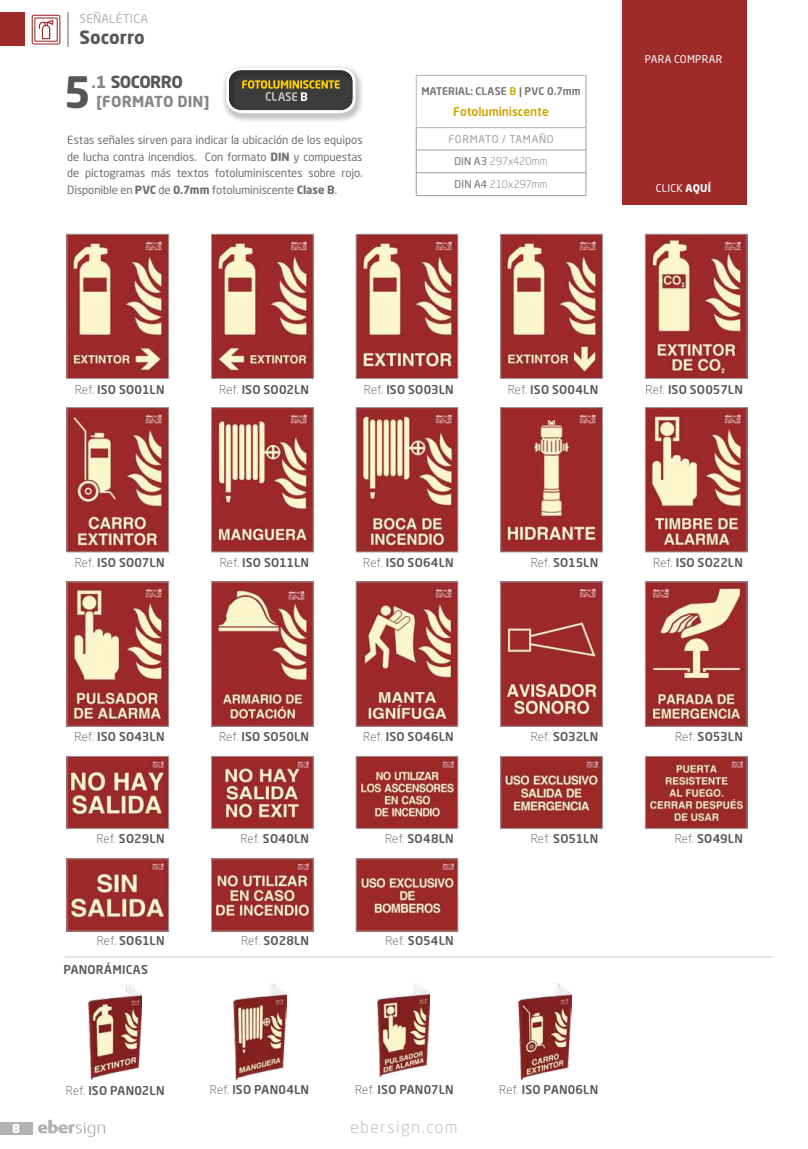
<style>
.page{position:relative;width:808px;height:1149px;background:#fff}
.page>*{position:absolute;margin:0;border:0;box-sizing:border-box;transform-origin:0 0}
.t1{font:700 42.75px "Neo Sans Std";color:#575756}
.t2{font:700 18px "Neo Sans Std";color:#575756}
.t3{font:300 16.5px "Neo Sans Std";letter-spacing:.095em;color:#b3b2b2}
.t4{font:700 16.5px "Neo Sans Std";letter-spacing:-.035em;color:#575756}
.t5{font:700 15px "Neo Sans Std";letter-spacing:.01em;color:#878787}
.t6{font:900 12.15px "Neo Sans Std";color:#fff}
.t7{font:500 12px "Neo Sans Std";letter-spacing:.02em;color:#575756}
.t8{font:500 12px "Neo Sans Std";letter-spacing:-.005em;color:#cda500}
.t9{font:12px "Neo Sans Std";letter-spacing:.02em;color:#b3b2b2}
.t10{font:11.25px/16.5px "Neo Sans Std";letter-spacing:-.005em;color:#706f6f;text-align:justify}
.t11{font:300 10.5px/22.6px "Neo Sans Std";letter-spacing:.01em;color:#706f6f;text-align:center}
.t12{font:10.5px "Neo Sans Std";letter-spacing:.025em;color:#fff}
.t13{font:500 10.5px "Neo Sans Std";letter-spacing:.01em;color:#706f6f}
.s1{color:#878787}
.s2{font-weight:700}
.s3{color:#cda500}
.s4{font-weight:400;color:#9d9d9c}
.s5{font-weight:400}
.s6{font-weight:300}
</style>
<div class="page">
<img style="left:69px;top:236px;width:98px;height:140px">
<div style="left:67px;top:234px;width:102px;height:144px;border:1px solid #9d9d9c"></div>
<img style="left:213px;top:236px;width:98px;height:140px">
<div style="left:211px;top:234px;width:102px;height:144px;border:1px solid #9d9d9c"></div>
<img style="left:358px;top:236px;width:98px;height:140px">
<div style="left:356px;top:234px;width:102px;height:144px;border:1px solid #9d9d9c"></div>
<img style="left:502px;top:236px;width:99px;height:140px">
<div style="left:500px;top:234px;width:103px;height:144px;border:1px solid #9d9d9c"></div>
<img style="left:647px;top:236px;width:98px;height:140px">
<div style="left:645px;top:234px;width:102px;height:144px;border:1px solid #9d9d9c"></div>
<img style="left:502px;top:409px;width:99px;height:141px">
<div style="left:500px;top:407px;width:103px;height:145px;border:1px solid #9d9d9c"></div>
<img style="left:213px;top:409px;width:98px;height:141px">
<div style="left:211px;top:407px;width:102px;height:145px;border:1px solid #9d9d9c"></div>
<img style="left:69px;top:409px;width:98px;height:141px">
<div style="left:67px;top:407px;width:102px;height:145px;border:1px solid #9d9d9c"></div>
<img style="left:358px;top:409px;width:98px;height:141px">
<div style="left:356px;top:407px;width:102px;height:145px;border:1px solid #9d9d9c"></div>
<img style="left:69px;top:758px;width:98px;height:68px">
<div style="left:67px;top:756px;width:102px;height:72px;border:1px solid #9d9d9c"></div>
<img style="left:69px;top:860px;width:98px;height:68px">
<div style="left:67px;top:858px;width:102px;height:72px;border:1px solid #9d9d9c"></div>
<img style="left:213px;top:758px;width:98px;height:68px">
<div style="left:211px;top:756px;width:102px;height:72px;border:1px solid #9d9d9c"></div>
<img style="left:213px;top:860px;width:98px;height:68px">
<div style="left:211px;top:858px;width:102px;height:72px;border:1px solid #9d9d9c"></div>
<img style="left:89px;top:984px;width:53px;height:94px">
<img style="left:358px;top:758px;width:98px;height:68px">
<div style="left:356px;top:756px;width:102px;height:72px;border:1px solid #9d9d9c"></div>
<img style="left:358px;top:860px;width:98px;height:68px">
<div style="left:356px;top:858px;width:102px;height:72px;border:1px solid #9d9d9c"></div>
<img style="left:502px;top:758px;width:99px;height:68px">
<div style="left:500px;top:756px;width:103px;height:72px;border:1px solid #9d9d9c"></div>
<img style="left:647px;top:758px;width:98px;height:68px">
<div style="left:645px;top:756px;width:102px;height:72px;border:1px solid #9d9d9c"></div>
<img style="left:69px;top:583px;width:98px;height:141px">
<div style="left:67px;top:581px;width:102px;height:145px;border:1px solid #9d9d9c"></div>
<img style="left:358px;top:583px;width:98px;height:141px">
<div style="left:356px;top:581px;width:102px;height:145px;border:1px solid #9d9d9c"></div>
<img style="left:502px;top:583px;width:99px;height:141px">
<div style="left:500px;top:581px;width:103px;height:145px;border:1px solid #9d9d9c"></div>
<img style="left:647px;top:583px;width:98px;height:141px">
<div style="left:645px;top:581px;width:102px;height:145px;border:1px solid #9d9d9c"></div>
<img style="left:213px;top:583px;width:98px;height:141px">
<div style="left:211px;top:581px;width:102px;height:145px;border:1px solid #9d9d9c"></div>
<img style="left:647px;top:409px;width:98px;height:141px">
<div style="left:645px;top:407px;width:102px;height:145px;border:1px solid #9d9d9c"></div>
<img style="left:234px;top:983px;width:53px;height:95px">
<img style="left:378px;top:984px;width:52px;height:92px">
<img style="left:519px;top:983px;width:53px;height:95px">
<hr style="left:65px;top:955px;width:708px;height:2px;background:#dadada">
<div style="left:0;top:1121px;width:33px;height:12px;background:#b3b2b2"></div>
<svg style="left:38px;top:1119px;width:67px;height:17px"></svg>
<div style="left:0;top:13px;width:24px;height:33px;background:#9e2a2a"></div>
<div style="left:622px;top:0;width:124px;height:205px;background:#9e2a2a"></div>
<hr style="left:68px;top:12px;width:1px;height:34px;background:#b3b2b2">
<svg style="left:32px;top:15px;width:28px;height:29px"></svg>
<hr style="left:586px;top:76px;width:1px;height:52px;background:#9d9d9c">
<hr style="left:416px;top:150px;width:170px;height:1px;background:#9d9d9c">
<hr style="left:416px;top:172px;width:170px;height:1px;background:#9d9d9c">
<svg style="left:416px;top:128px;width:1px;height:67px"></svg>
<svg style="left:586px;top:128px;width:1px;height:67px"></svg>
<hr style="left:416px;top:195px;width:170px;height:1px;background:#9d9d9c">
<hr style="left:416px;top:76px;width:1px;height:51px;background:#b3b2b2">
<hr style="left:416px;top:127px;width:170px;height:1px;background:#b3b2b2">
<hr style="left:416px;top:75px;width:170px;height:1px;background:#b3b2b2">
<div style="left:221px;top:64px;width:143px;height:60px;background:#000;opacity:.62"></div>
<svg style="left:226px;top:68px;width:129px;height:45px"></svg>
<p class="t9" style="left:80px;top:11px;width:70px">SEÑALÉTICA</p>
<h2 class="t2" style="left:80px;top:26px;width:67px">Socorro</h2>
<h1 class="t1" style="left:64px;top:65px;width:29px">5</h1>
<h3 class="t4" style="left:91px;top:72px;width:93px"><span class="s1">.1</span> SOCORRO</h3>
<p class="t5" style="left:97px;top:91px;width:114px">[FORMATO DIN]</p>
<p class="t10" style="left:67px;top:132px;width:297px">Estas señales sirven para indicar la ubicación de los equipos de lucha contra incendios. Con formato <span class="s2">DIN</span> y compuestas de pictogramas más textos fotoluminiscentes sobre rojo.<br>Disponible en <span class="s2">PVC</span> de <span class="s2">0.7mm</span> fotoluminiscente <span class="s2">Clase B</span>.</p>
<p class="t13" style="left:421px;top:84px;width:161px">MATERIAL: CLASE <span class="s3">B</span> | PVC 0.7mm</p>
<p class="t8" style="left:453px;top:104px;width:97px">Fotoluminiscente</p>
<p class="t11" style="left:448px;top:127px;width:107px"><span class="s4">FORMATO / TAMAÑO<br></span><span class="s5">DIN A3</span> 297x420mm<br><span class="s5">DIN A4</span> 210x297mm</p>
<p class="t12" style="left:645px;top:53px;width:79px">PARA COMPRAR</p>
<p class="t12" style="left:646px;top:174px;width:71px">COMPRA <span class="s2">WEB</span></p>
<p class="t12" style="left:656px;top:181px;width:57px">CLICK <span class="s2">AQUÍ</span></p>
<p class="t7" style="left:75px;top:382px;width:91px"><span class="s6">Ref.</span> ISO SO01LN</p>
<p class="t7" style="left:219px;top:382px;width:91px"><span class="s6">Ref.</span> ISO SO02LN</p>
<p class="t7" style="left:364px;top:382px;width:91px"><span class="s6">Ref.</span> ISO SO03LN</p>
<p class="t7" style="left:508px;top:382px;width:92px"><span class="s6">Ref.</span> ISO SO04LN</p>
<p class="t7" style="left:645px;top:382px;width:99px"><span class="s6">Ref.</span> ISO SO057LN</p>
<p class="t7" style="left:75px;top:555px;width:91px"><span class="s6">Ref.</span> ISO SO07LN</p>
<p class="t7" style="left:220px;top:555px;width:91px"><span class="s6">Ref.</span> ISO SO11LN</p>
<p class="t7" style="left:363px;top:555px;width:92px"><span class="s6">Ref.</span> ISO SO64LN</p>
<p class="t7" style="left:531px;top:555px;width:69px"><span class="s6">Ref.</span> SO15LN</p>
<p class="t7" style="left:653px;top:555px;width:91px"><span class="s6">Ref.</span> ISO SO22LN</p>
<p class="t7" style="left:75px;top:729px;width:91px"><span class="s6">Ref.</span> ISO SO43LN</p>
<p class="t7" style="left:219px;top:729px;width:92px"><span class="s6">Ref.</span> ISO SO50LN</p>
<p class="t7" style="left:363px;top:729px;width:92px"><span class="s6">Ref.</span> ISO SO46LN</p>
<p class="t7" style="left:531px;top:729px;width:69px"><span class="s6">Ref.</span> SO32LN</p>
<p class="t7" style="left:675px;top:729px;width:69px"><span class="s6">Ref.</span> SO53LN</p>
<p class="t7" style="left:96px;top:830px;width:70px"><span class="s6">Ref.</span> SO29LN</p>
<p class="t7" style="left:97px;top:932px;width:69px"><span class="s6">Ref.</span> SO61LN</p>
<p class="t7" style="left:63px;top:961px;width:86px">PANORÁMICAS</p>
<p class="t7" style="left:240px;top:830px;width:70px"><span class="s6">Ref.</span> SO40LN</p>
<p class="t7" style="left:241px;top:932px;width:70px"><span class="s6">Ref.</span> SO28LN</p>
<p class="t7" style="left:385px;top:830px;width:70px"><span class="s6">Ref.</span> SO48LN</p>
<p class="t7" style="left:385px;top:932px;width:70px"><span class="s6">Ref.</span> SO54LN</p>
<p class="t7" style="left:531px;top:830px;width:69px"><span class="s6">Ref.</span> SO51LN</p>
<p class="t7" style="left:675px;top:830px;width:70px"><span class="s6">Ref.</span> SO49LN</p>
<p class="t7" style="left:210px;top:1081px;width:101px"><span class="s6">Ref.</span> ISO PAN04LN</p>
<p class="t7" style="left:499px;top:1081px;width:101px"><span class="s6">Ref.</span> ISO PAN06LN</p>
<p class="t7" style="left:66px;top:1082px;width:100px"><span class="s6">Ref.</span> ISO PAN02LN</p>
<p class="t7" style="left:355px;top:1081px;width:100px"><span class="s6">Ref.</span> ISO PAN07LN</p>
<p class="t6" style="left:12px;top:1120px;width:10px">8</p>
<h3 class="t3" style="left:350px;top:1116px;width:109px">ebersign.com</h3>
</div>
